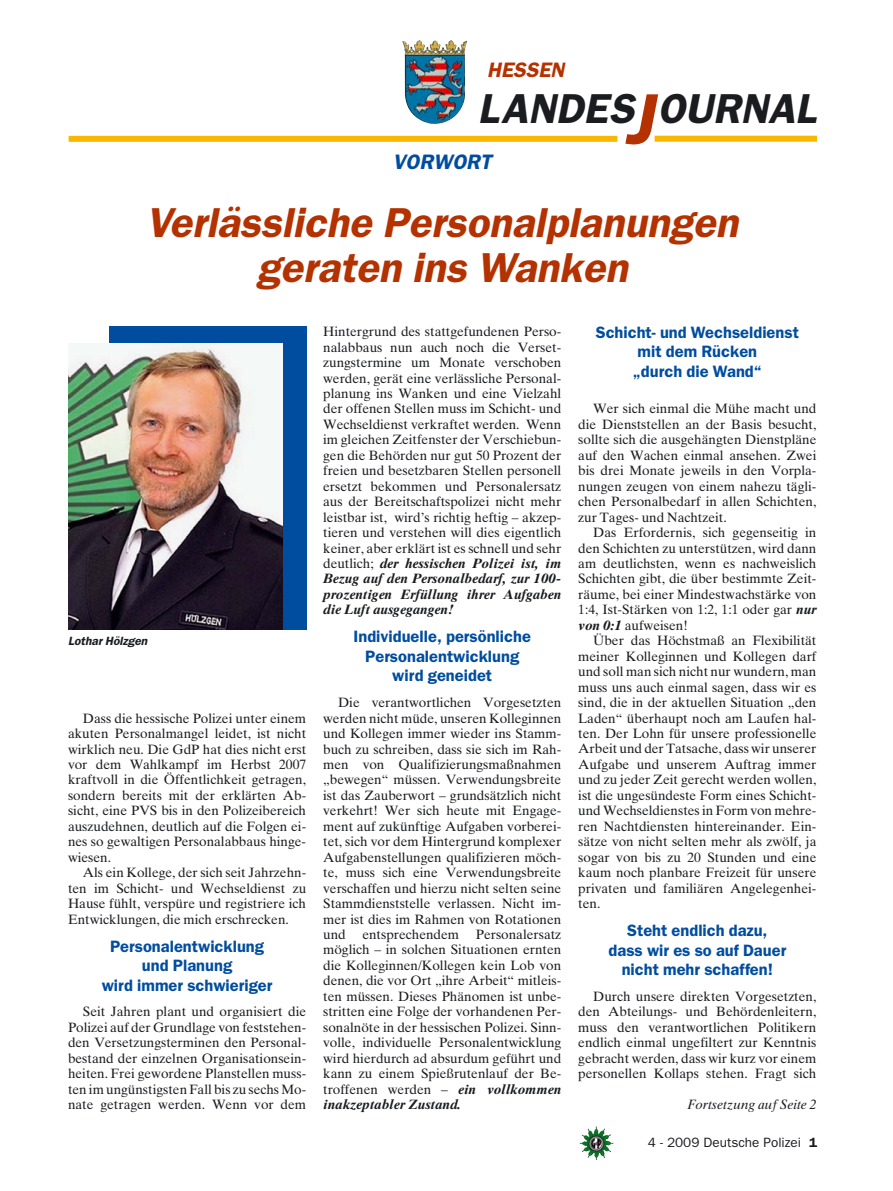
<style>
.page{position:relative;width:893px;height:1191px;background:#fff}
.page>*{position:absolute;margin:0;border:0;box-sizing:border-box;transform-origin:0 0}
.t1{font:italic 600 42px/45px "Franklin Gothic";color:#b43200;text-align:center}
.t2{font:italic 600 42px "Franklin Gothic";color:#1b1c20}
.t3{font:italic 600 21px "Franklin Gothic";color:#004d9f}
.t4{font:italic 600 21px "Franklin Gothic";color:#b43200}
.t5{font:600 16.5px/19.5px "Franklin Gothic";color:#004d9f;text-align:center}
.t6{font:13.5px/15.5px "Times Ten";color:#1b1c20;text-align:justify}
.t7{font:13.5px "Franklin Gothic";color:#1b1c20}
.t8{font:italic 13.5px "Times Ten";color:#1b1c20}
.t9{font:italic 600 12px "Franklin Gothic";color:#1b1c20}
.s1{font-size:72px;color:#b43200}
.s2{font-weight:700;font-style:italic}
.s3{font-weight:600}
</style>
<div class="page">
<img style="left:582px;top:1128px;width:31px;height:32px">
<img style="left:402px;top:40px;width:65px;height:84px">
<div style="left:69px;top:136px;width:548px;height:6px;background:#f9b700"></div>
<div style="left:655px;top:136px;width:162px;height:6px;background:#f9b700"></div>
<div style="left:109px;top:326px;width:197px;height:304px;background:#004d9f"></div>
<img style="left:68px;top:344px;width:215px;height:286px">
<h2 class="t4" style="left:487px;top:62px;width:82px">HESSEN</h2>
<h1 class="t2" style="left:478px;top:94px;width:340px">LANDES<span class="s1">J</span>OURNAL</h1>
<h2 class="t3" style="left:393px;top:154px;width:104px">VORWORT</h2>
<h1 class="t1" style="left:146px;top:204px;width:600px">Verlässliche Personalplanungen geraten ins Wanken</h1>
<p class="t9" style="left:68px;top:637px;width:83px">Lothar Hölzgen</p>
<p class="t6" style="left:68px;top:711px;width:240px;text-indent:15px">Dass die hessische Polizei unter einem akuten Personalmangel leidet, ist nicht wirklich neu. Die GdP hat dies nicht erst vor dem Wahlkampf im Herbst 2007 kraftvoll in die Öffentlichkeit getragen, sondern bereits mit der erklärten Ab&shy;sicht, eine PVS bis in den Polizeibereich auszudehnen, deutlich auf die Folgen ei&shy;nes so gewaltigen Personalabbaus hinge&shy;wiesen.</p>
<p class="t6" style="left:68px;top:866px;width:240px;text-indent:15px">Als ein Kollege, der sich seit Jahrzehn&shy;ten im Schicht- und Wechseldienst zu Hause fühlt, verspüre und registriere ich Entwicklungen, die mich erschrecken.</p>
<p class="t5" style="left:102px;top:937px;width:172px">Personalentwicklung und Planung<br>wird immer schwieriger</p>
<p class="t6" style="left:68px;top:1005px;width:240px;text-indent:15px">Seit Jahren plant und organisiert die Polizei auf der Grundlage von feststehen&shy;den Versetzungsterminen den Personal&shy;bestand der einzelnen Organisationsein&shy;heiten. Frei gewordene Planstellen muss&shy;ten im ungünstigsten Fall bis zu sechs Mo&shy;nate getragen werden. Wenn vor dem</p>
<p class="t6" style="left:323px;top:325px;width:240px">Hintergrund des stattgefundenen Perso&shy;nalabbaus nun auch noch die Verset&shy;zungstermine um Monate verschoben werden, gerät eine verlässliche Personal&shy;planung ins Wanken und eine Vielzahl der offenen Stellen muss im Schicht- und Wechseldienst verkraftet werden. Wenn im gleichen Zeitfenster der Verschiebun&shy;gen die Behörden nur gut 50 Prozent der freien und besetzbaren Stellen personell ersetzt bekommen und Personalersatz aus der Bereitschaftspolizei nicht mehr leistbar ist, wird’s richtig heftig – akzep&shy;tieren und verstehen will dies eigentlich keiner, aber erklärt ist es schnell und sehr deutlich; <span class="s2">der hessischen Polizei ist, im Bezug auf den Personalbedarf, zur 100- prozentigen Erfüllung ihrer Aufgaben die Luft ausgegangen!</span></p>
<p class="t5" style="left:354px;top:628px;width:179px">Individuelle, persönliche<br>Personalentwicklung wird geneidet</p>
<p class="t6" style="left:323px;top:696px;width:240px;text-indent:15px">Die verantwortlichen Vorgesetzten werden nicht müde, unseren Kolleginnen und Kollegen immer wieder ins Stamm&shy;buch zu schreiben, dass sie sich im Rah&shy;men von Qualifizierungsmaßnahmen „bewegen“ müssen. Verwendungsbreite ist das Zauberwort – grundsätzlich nicht verkehrt! Wer sich heute mit Engage&shy;ment auf zukünftige Aufgaben vorberei&shy;tet, sich vor dem Hintergrund komplexer Aufgabenstellungen qualifizieren möch&shy;te, muss sich eine Verwendungsbreite verschaffen und hierzu nicht selten seine Stammdienststelle verlassen. Nicht im&shy;mer ist dies im Rahmen von Rotationen und entsprechendem Personalersatz möglich – in solchen Situationen ernten die Kolleginnen/Kollegen kein Lob von denen, die vor Ort „ihre Arbeit“ mitleis - ten müssen. Dieses Phänomen ist unbe&shy;stritten eine Folge der vorhandenen Per&shy;sonalnöte in der hessischen Polizei. Sinn&shy;volle, individuelle Personalentwicklung wird hierdurch ad absurdum geführt und kann zu einem Spießrutenlauf der Be&shy;troffenen werden – <span class="s2">ein vollkommen inakzeptabler Zustand.</span></p>
<p class="t5" style="left:596px;top:324px;width:205px">Schicht- und Wechseldienst mit dem Rücken<br>„durch die Wand“</p>
<p class="t6" style="left:578px;top:402px;width:240px;text-indent:15px">Wer sich einmal die Mühe macht und die Dienststellen an der Basis besucht, sollte sich die ausgehängten Dienstpläne auf den Wachen einmal ansehen. Zwei bis drei Monate jeweils in den Vorpla&shy;nungen zeugen von einem nahezu tägli&shy;chen Personalbedarf in allen Schichten, zur Tages- und Nachtzeit.</p>
<p class="t6" style="left:578px;top:526px;width:240px;text-indent:15px">Das Erfordernis, sich gegenseitig in den Schichten zu unterstützen, wird dann am deutlichsten, wenn es nachweislich Schichten gibt, die über bestimmte Zeit&shy;räume, bei einer Mindestwachstärke von 1:4, Ist-Stärken von 1:2, 1:1 oder gar <span class="s2">nur von 0:1</span> aufweisen!</p>
<p class="t6" style="left:578px;top:634px;width:240px;text-indent:15px">Über das Höchstmaß an Flexibilität meiner Kolleginnen und Kollegen darf und soll man sich nicht nur wundern, man muss uns auch einmal sagen, dass wir es sind, die in der aktuellen Situation „den Laden“ überhaupt noch am Laufen hal&shy;ten. Der Lohn für unsere professionelle Arbeit und der Tatsache, dass wir unserer Aufgabe und unserem Auftrag immer und zu jeder Zeit gerecht werden wollen, ist die ungesündeste Form eines Schicht&shy;und Wechseldienstes in Form von mehre&shy;ren Nachtdiensten hintereinander. Ein&shy;sätze von nicht selten mehr als zwölf, ja sogar von bis zu 20 Stunden und eine kaum noch planbare Freizeit für unsere privaten und familiären Angelegenhei&shy;ten.</p>
<p class="t5" style="left:608px;top:922px;width:179px">Steht endlich dazu, dass wir es so auf Dauer nicht mehr schaffen!</p>
<p class="t6" style="left:578px;top:989px;width:240px;text-indent:15px">Durch unsere direkten Vorgesetzten, den Abteilungs- und Behördenleitern, muss den verantwortlichen Politikern endlich einmal ungefiltert zur Kenntnis gebracht werden, dass wir kurz vor einem personellen Kollaps stehen. Fragt sich</p>
<p class="t8" style="left:687px;top:1099px;width:131px">Fortsetzung auf Seite 2</p>
<p class="t7" style="left:648px;top:1138px;width:171px">4 - 2009 Deutsche Polizei <span class="s3">1</span></p>
</div>
